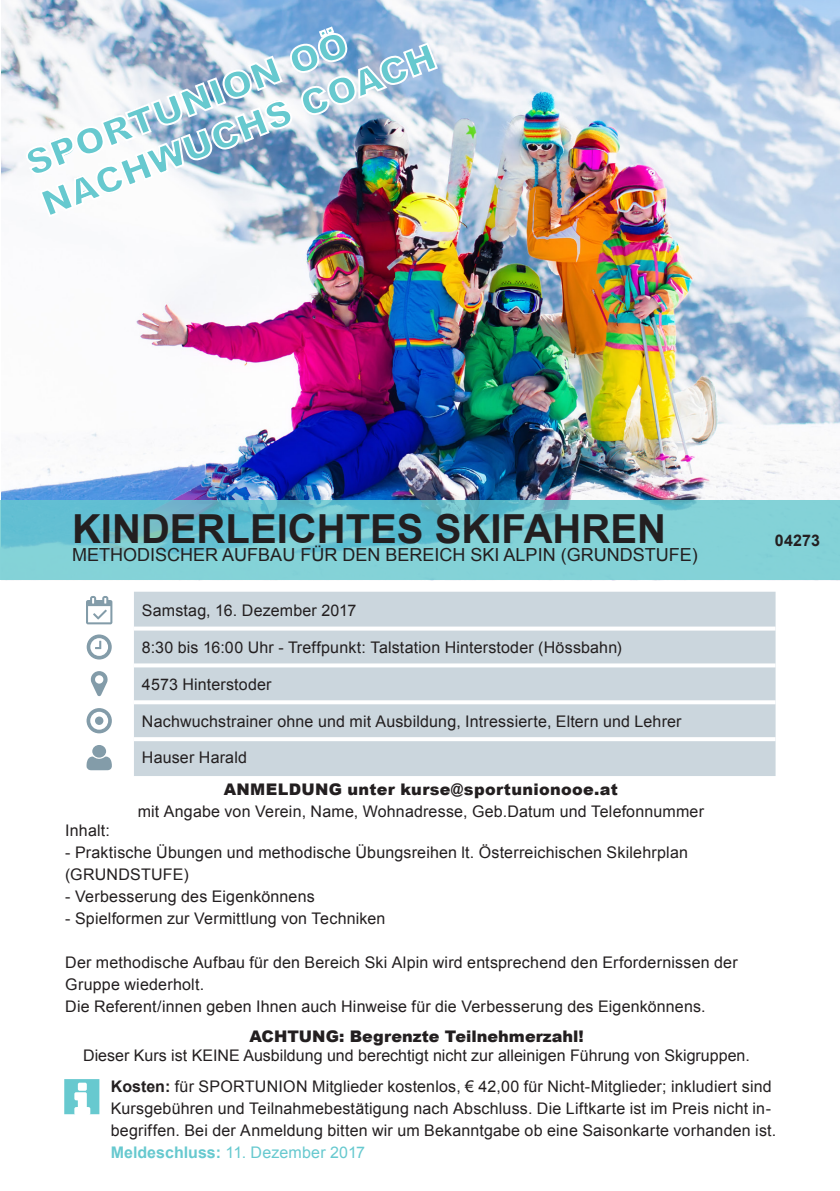
<style>
.page{position:relative;width:840px;height:1191px;background:#fff}
.page>*{position:absolute;margin:0;border:0;box-sizing:border-box;transform-origin:0 0}
.t1{font:700 40px "Arial";color:#231f20}
.t2{font:900 36px/43.2px "Arial";color:#67c9cf}
.t3{font:18px "Arial";color:#231f20}
.t4{font:16px/22px "Arial";letter-spacing:.01em;color:#231f20}
.t5{font:900 16px "Arial";letter-spacing:.015em;color:#231f20}
.t6{font:16px "Arial";letter-spacing:.01em;color:#67c9cf}
.t7{font:700 16px "Arial";letter-spacing:.015em;color:#231f20}
.s1{font-weight:700}
</style>
<div class="page">
<img style="left:1px;top:0;width:838px;height:500px">
<div style="left:134px;top:591px;width:641px;height:185px;background:#cbd6dd"></div>
<svg style="left:134px;top:626px;width:641px;height:4px"></svg>
<svg style="left:134px;top:663px;width:641px;height:4px"></svg>
<svg style="left:134px;top:700px;width:641px;height:4px"></svg>
<hr style="left:134px;top:737px;width:641px;height:4px;background:#fff">
<svg style="left:86px;top:596px;width:26px;height:28px"></svg>
<svg style="left:87px;top:634px;width:25px;height:25px"></svg>
<svg style="left:91px;top:671px;width:17px;height:25px"></svg>
<svg style="left:86px;top:708px;width:26px;height:25px"></svg>
<div style="left:95px;top:716px;width:8px;height:9px;background:#839ca9;border-radius:50%"></div>
<svg style="left:86px;top:756px;width:26px;height:14px"></svg>
<div style="left:92px;top:745px;width:14px;height:12px;background:#839ca9;border-radius:50%"></div>
<div style="left:64px;top:1079px;width:35px;height:35px;background:#67c9cf;border:2px solid #67c9cf"></div>
<svg style="left:73px;top:1081px;width:18px;height:34px"></svg>
<svg style="left:0;top:500px;width:839px;height:80px;background:#78cad4"></svg>
<img style="left:24px;top:25px;width:415px;height:194px">
<p class="t2" style="left:19px;top:143px;width:421px;rotate:-21deg">SPORTUNION OÖ<br>NACHWUCHS COACH</p>
<p class="t1" style="left:72px;top:502px;width:595px">KINDERLEICHTES SKIFAHREN</p>
<p class="t3" style="left:72px;top:542px;width:627px">METHODISCHER AUFBAU FÜR DEN BEREICH SKI ALPIN (GRUNDSTUFE)</p>
<p class="t4" style="left:142px;top:599px;width:216px">Samstag, 16. Dezember 2017</p>
<p class="t4" style="left:142px;top:636px;width:481px">8:30 bis 16:00 Uhr - Treffpunkt: Talstation Hinterstoder (Hössbahn)</p>
<p class="t4" style="left:142px;top:673px;width:131px">4573 Hinterstoder</p>
<p class="t4" style="left:142px;top:710px;width:541px">Nachwuchstrainer ohne und mit Ausbildung, Intressierte, Eltern und Lehrer</p>
<p class="t4" style="left:142px;top:747px;width:107px">Hauser Harald</p>
<p class="t5" style="left:223px;top:777px;width:395px">ANMELDUNG unter kurse@sportunionooe.at</p>
<p class="t4" style="left:138px;top:800px;width:567px">mit Angabe von Verein, Name, Wohnadresse, Geb.Datum und Telefonnummer</p>
<p class="t4" style="left:65px;top:819px;width:46px">Inhalt:</p>
<p class="t4" style="left:65px;top:841px;width:623px">- Praktische Übungen und methodische Übungsreihen lt. Österreichischen Skilehrplan (GRUNDSTUFE)</p>
<p class="t4" style="left:65px;top:885px;width:251px">- Verbesserung des Eigenkönnens</p>
<p class="t4" style="left:65px;top:907px;width:321px">- Spielformen zur Vermittlung von Techniken</p>
<p class="t4" style="left:65px;top:951px;width:673px">Der methodische Aufbau für den Bereich Ski Alpin wird entsprechend den Erfordernissen der<br>Gruppe wiederholt.</p>
<p class="t4" style="left:65px;top:995px;width:641px">Die Referent/innen geben Ihnen auch Hinweise für die Verbesserung des Eigenkönnens.</p>
<p class="t5" style="left:249px;top:1024px;width:335px">ACHTUNG: Begrenzte Teilnehmerzahl!</p>
<p class="t4" style="left:83px;top:1045px;width:668px">Dieser Kurs ist KEINE Ausbildung und berechtigt nicht zur alleinigen Führung von Skigruppen.</p>
<p class="t7" style="left:774px;top:530px;width:47px">04273</p>
<p class="t4" style="left:111px;top:1075px;width:666px"><span class="s1">Kosten:</span> für SPORTUNION Mitglieder kostenlos, € 42,00 für Nicht-Mitglieder; inkludiert sind<br>Kursgebühren und Teilnahmebestätigung nach Abschluss. Die Liftkarte ist im Preis nicht in&shy;begriffen. Bei der Anmeldung bitten wir um Bekanntgabe ob eine Saisonkarte vorhanden ist.</p>
<p class="t6" style="left:111px;top:1141px;width:255px"><span class="s1">Meldeschluss:</span> 11. Dezember 2017</p>
</div>
